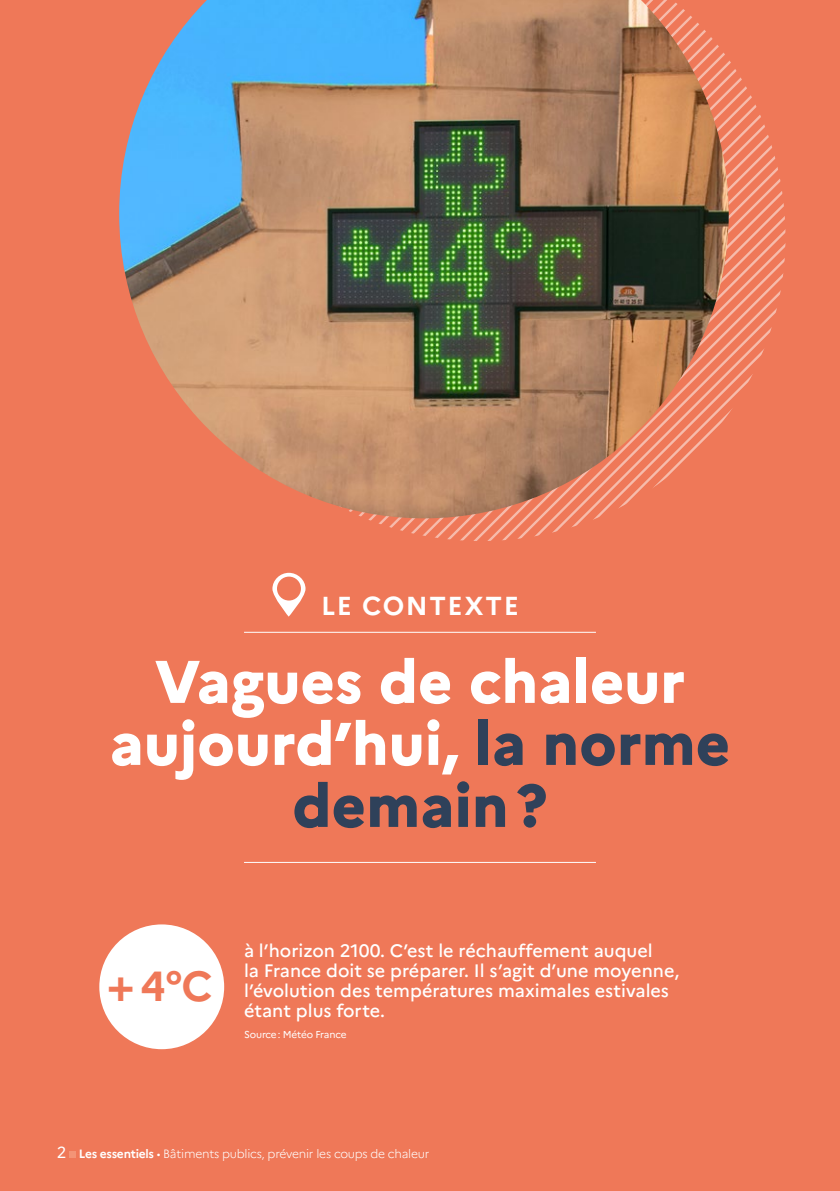
<style>
.page{position:relative;width:840px;height:1191px;background:#fff}
.page>*{position:absolute;margin:0;border:0;box-sizing:border-box;transform-origin:0 0}
.t1{font:800 60px/62px "Marianne";color:#fff;text-align:center}
.t2{font:700 42px "Marianne";color:#ef7858}
.t3{font:700 26px "Marianne";letter-spacing:.06em;color:#fff}
.t4{font:500 18px/20px "Marianne";color:#fff}
.t5{font:300 12px "Marianne";letter-spacing:-.02em;color:#fff}
.t6{font:10px "Marianne";letter-spacing:-.015em;color:#fff}
.s1{color:#2f415a}
.s2{font-size:46.6px}
.s3{font-weight:400;font-size:16px}
.s4{font-weight:700}
</style>
<div class="page">
<div style="left:0;top:0;width:839px;height:1191px;background:#ef7858"></div>
<svg style="left:368px;top:60px;width:417px;height:481px"></svg>
<hr style="left:244px;top:632px;width:351px;height:1px;background:#fff">
<hr style="left:244px;top:862px;width:351px;height:1px;background:#fff">
<div style="left:99px;top:924px;width:125px;height:125px;background:#fff;border-radius:50%"></div>
<svg style="left:272px;top:573px;width:33px;height:43px"></svg>
<img style="left:119px;top:0;width:609px;height:518px">
<svg style="left:69px;top:1151px;width:6px;height:6px"></svg>
<h3 class="t3" style="left:321px;top:590px;width:199px">LE CONTEXTE</h3>
<h1 class="t1" style="left:110px;top:650px;width:621px">Vagues de chaleur aujourd’hui, <span class="s1">la norme demain?</span></h1>
<h2 class="t2" style="left:107px;top:960px;width:107px"><span class="s2">+</span>4°C</h2>
<p class="t4" style="left:244px;top:940px;width:436px">à l’horizon 2100. C’est le réchauffement auquel<br>la France doit se préparer. Il s’agit d’une moyenne, l’évolution des températures maximales estivales étant plus forte.</p>
<p class="t6" style="left:244px;top:1028px;width:104px">Source: Météo France</p>
<p class="t5" style="left:57px;top:1146px;width:374px"><span class="s3">2</span> <span class="s4">Les essentiels</span> • Bâtiments publics, prévenir les coups de chaleur</p>
</div>
